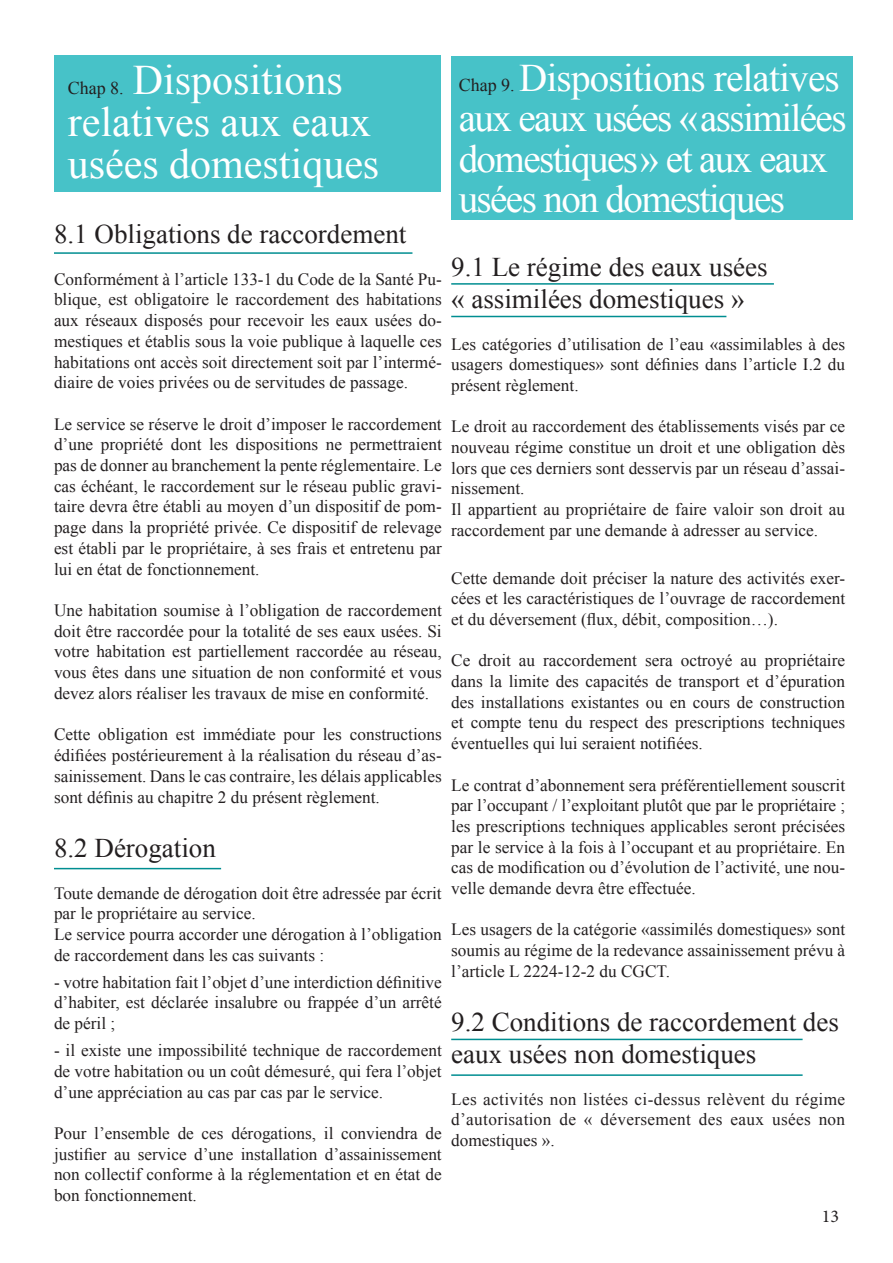
<style>
.page{position:relative;width:893px;height:1263px;background:#fff}
.page>*{position:absolute;margin:0;border:0;box-sizing:border-box;transform-origin:0 0}
.t1{font:42px "Times New Roman";color:#fff}
.t2{font:39px "Times New Roman";letter-spacing:-.04em;color:#fff}
.t3{font:39px "Times New Roman";letter-spacing:-.02em;color:#fff}
.t4{font:27px/32.4px "Times New Roman";color:#231f20}
.t5{font:18px "Times New Roman";color:#231f20}
.t6{font:18px "Minion Pro";color:#231f20}
.t7{font:17.25px/20.7px "Times New Roman";color:#231f20;text-align:justify}
.s1{font-size:18px;color:#231f20}
</style>
<div class="page">
<div style="left:54px;top:55px;width:387px;height:136px;background:#47c2c8"></div>
<hr style="left:54px;top:252px;width:358px;height:2px;background:#008e91">
<hr style="left:54px;top:868px;width:167px;height:1px;background:#008e91">
<div style="left:451px;top:56px;width:402px;height:164px;background:#47c2c8"></div>
<hr style="left:451px;top:283px;width:323px;height:2px;background:#008e91">
<hr style="left:451px;top:316px;width:275px;height:1px;background:#008e91">
<hr style="left:451px;top:1074px;width:352px;height:2px;background:#008e91">
<hr style="left:451px;top:1039px;width:352px;height:1px;background:#008e91">
<p class="t1" style="left:133px;top:51px;width:212px">Dispositions</p>
<p class="t1" style="left:68px;top:93px;width:305px">relatives aux eaux</p>
<p class="t1" style="left:68px;top:135px;width:313px">usées domestiques</p>
<p class="t5" style="left:68px;top:76px;width:57px">Chap 8.</p>
<p class="t4" style="left:54px;top:218px;width:354px">8.1 Obligations de raccordement</p>
<p class="t7" style="left:54px;top:268px;width:389px">Conformément à l’article 133-1 du Code de la Santé Pu&shy;blique, est obligatoire le raccordement des habitations aux réseaux disposés pour recevoir les eaux usées do&shy;mestiques et établis sous la voie publique à laquelle ces habitations ont accès soit directement soit par l’intermé&shy;diaire de voies privées ou de servitudes de passage.</p>
<p class="t7" style="left:54px;top:413px;width:389px">Le service se réserve le droit d’imposer le raccordement d’une propriété dont les dispositions ne permettraient pas de donner au branchement la pente réglementaire. Le cas échéant, le raccordement sur le réseau public gravi&shy;taire devra être établi au moyen d’un dispositif de pom&shy;page dans la propriété privée. Ce dispositif de relevage est établi par le propriétaire, à ses frais et entretenu par lui en état de fonctionnement.</p>
<p class="t7" style="left:54px;top:599px;width:389px">Une habitation soumise à l’obligation de raccordement doit être raccordée pour la totalité de ses eaux usées. Si votre habitation est partiellement raccordée au réseau, vous êtes dans une situation de non conformité et vous devez alors réaliser les travaux de mise en conformité.</p>
<p class="t7" style="left:54px;top:724px;width:389px">Cette obligation est immédiate pour les constructions édifiées postérieurement à la réalisation du réseau d’as&shy;sainissement. Dans le cas contraire, les délais applicables sont définis au chapitre 2 du présent règlement.</p>
<p class="t4" style="left:54px;top:831px;width:163px">8.2 Dérogation</p>
<p class="t7" style="left:54px;top:882px;width:389px">Toute demande de dérogation doit être adressée par écrit par le propriétaire au service.</p>
<p class="t7" style="left:54px;top:923px;width:389px">Le service pourra accorder une dérogation à l’obligation de raccordement dans les cas suivants :</p>
<p class="t7" style="left:54px;top:971px;width:389px">- votre habitation fait l’objet d’une interdiction définitive d’habiter, est déclarée insalubre ou frappée d’un arrêté de péril ;</p>
<p class="t7" style="left:54px;top:1040px;width:389px">- il existe une impossibilité technique de raccordement de votre habitation ou un coût démesuré, qui fera l’objet d’une appréciation au cas par cas par le service.</p>
<p class="t7" style="left:54px;top:1122px;width:389px">Pour l’ensemble de ces dérogations, il conviendra de justifier au service d’une installation d’assainissement non collectif conforme à la réglementation et en état de bon fonctionnement.</p>
<p class="t3" style="left:459px;top:51px;width:383px"><span class="s1">Chap 9.</span> Dispositions relatives</p>
<p class="t2" style="left:459px;top:92px;width:389px">aux eaux usées «assimilées</p>
<p class="t2" style="left:459px;top:132px;width:371px">domestiques» et aux eaux</p>
<p class="t2" style="left:459px;top:173px;width:328px">usées non domestiques</p>
<p class="t4" style="left:451px;top:250px;width:318px">9.1 Le régime des eaux usées</p>
<p class="t4" style="left:451px;top:282px;width:295px">« assimilées domestiques »</p>
<p class="t7" style="left:451px;top:333px;width:395px">Les catégories d’utilisation de l’eau «assimilables à des usagers domestiques» sont définies dans l’article I.2 du présent règlement.</p>
<p class="t7" style="left:451px;top:416px;width:395px">Le droit au raccordement des établissements visés par ce nouveau régime constitue un droit et une obligation dès lors que ces derniers sont desservis par un réseau d’assai&shy;nissement.</p>
<p class="t7" style="left:451px;top:499px;width:395px">Il appartient au propriétaire de faire valoir son droit au raccordement par une demande à adresser au service.</p>
<p class="t7" style="left:451px;top:567px;width:395px">Cette demande doit préciser la nature des activités exer&shy;cées et les caractéristiques de l’ouvrage de raccordement et du déversement (flux, débit, composition…).</p>
<p class="t7" style="left:451px;top:650px;width:395px">Ce droit au raccordement sera octroyé au propriétaire dans la limite des capacités de transport et d’épuration des installations existantes ou en cours de construction et compte tenu du respect des prescriptions techniques éventuelles qui lui seraient notifiées.</p>
<p class="t7" style="left:451px;top:774px;width:395px">Le contrat d’abonnement sera préférentiellement souscrit par l’occupant / l’exploitant plutôt que par le propriétaire ; les prescriptions techniques applicables seront précisées par le service à la fois à l’occupant et au propriétaire. En cas de modification ou d’évolution de l’activité, une nou&shy;velle demande devra être effectuée.</p>
<p class="t7" style="left:451px;top:919px;width:395px">Les usagers de la catégorie «assimilés domestiques» sont soumis au régime de la redevance assainissement prévu à l’article L 2224-12-2 du CGCT.</p>
<p class="t4" style="left:451px;top:1005px;width:389px">9.2 Conditions de raccordement des eaux usées non domestiques</p>
<p class="t7" style="left:451px;top:1088px;width:395px">Les activités non listées ci-dessus relèvent du régime d’autorisation de « déversement des eaux usées non domestiques ».</p>
<p class="t6" style="left:822px;top:1204px;width:19px">13</p>
</div>
